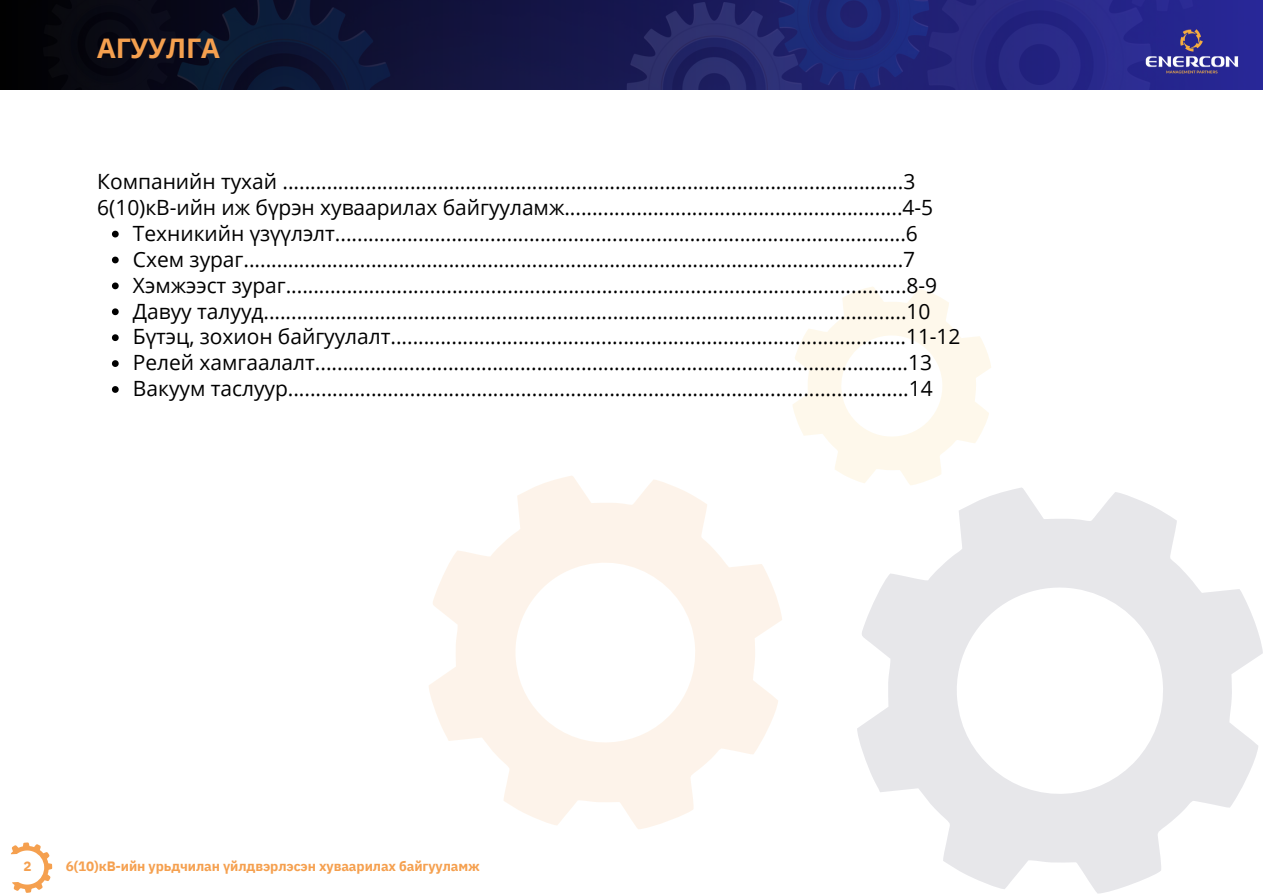
<style>
.page{position:relative;width:1263px;height:894px;background:#fff}
.page>*{position:absolute;margin:0;border:0;box-sizing:border-box;transform-origin:0 0}
.t1{font:700 27px "Open Sans";color:#f5a04f}
.t2{font:21px/25.8px "Open Sans";color:#000}
.t3{font:700 13.5px "IBM Plex Sans";letter-spacing:-.005em;color:#f5a04f}
</style>
<div class="page">
<img style="left:0;top:0;width:1263px;height:90px">
<svg style="left:11px;top:842px;width:42px;height:51px"></svg>
<svg style="left:857px;top:487px;width:406px;height:406px"></svg>
<svg style="left:793px;top:287px;width:198px;height:198px"></svg>
<svg style="left:429px;top:476px;width:353px;height:353px"></svg>
<svg style="left:112px;top:231px;width:7px;height:6px"></svg>
<svg style="left:112px;top:256px;width:7px;height:7px"></svg>
<svg style="left:112px;top:282px;width:7px;height:7px"></svg>
<svg style="left:112px;top:308px;width:7px;height:7px"></svg>
<svg style="left:112px;top:334px;width:7px;height:7px"></svg>
<svg style="left:112px;top:360px;width:7px;height:7px"></svg>
<svg style="left:112px;top:386px;width:7px;height:7px"></svg>
<img style="left:1136px;top:20px;width:110px;height:58px">
<p class="t1" style="left:97px;top:29px;width:124px">АГУУЛГА</p>
<h1 class="t2" style="left:97px;top:168px;width:837px">Компанийн тухай ................................................................................................................3<br>6(10)кВ-ийн иж бүрэн хуваарилах байгууламж.............................................................4-5</h1>
<p class="t2" style="left:133px;top:220px;width:786px">Техникийн үзүүлэлт.......................................................................................................6</p>
<h2 class="t2" style="left:133px;top:245px;width:784px">Схем зураг.......................................................................................................................7</h2>
<p class="t2" style="left:133px;top:271px;width:806px">Хэмжээст зураг................................................................................................................8-9</p>
<p class="t2" style="left:133px;top:297px;width:799px">Давуу талууд....................................................................................................................10</p>
<p class="t2" style="left:133px;top:323px;width:829px">Бүтэц, зохион байгуулалт.............................................................................................11-12</p>
<p class="t2" style="left:133px;top:349px;width:800px">Релей хамгаалалт...........................................................................................................13</p>
<p class="t2" style="left:133px;top:375px;width:801px">Вакуум таслуур................................................................................................................14</p>
<p class="t3" style="left:24px;top:857px;width:10px">2</p>
<p class="t3" style="left:66px;top:857px;width:416px">6(10)кВ-ийн урьдчилан үйлдвэрлэсэн хуваарилах байгууламж</p>
</div>
